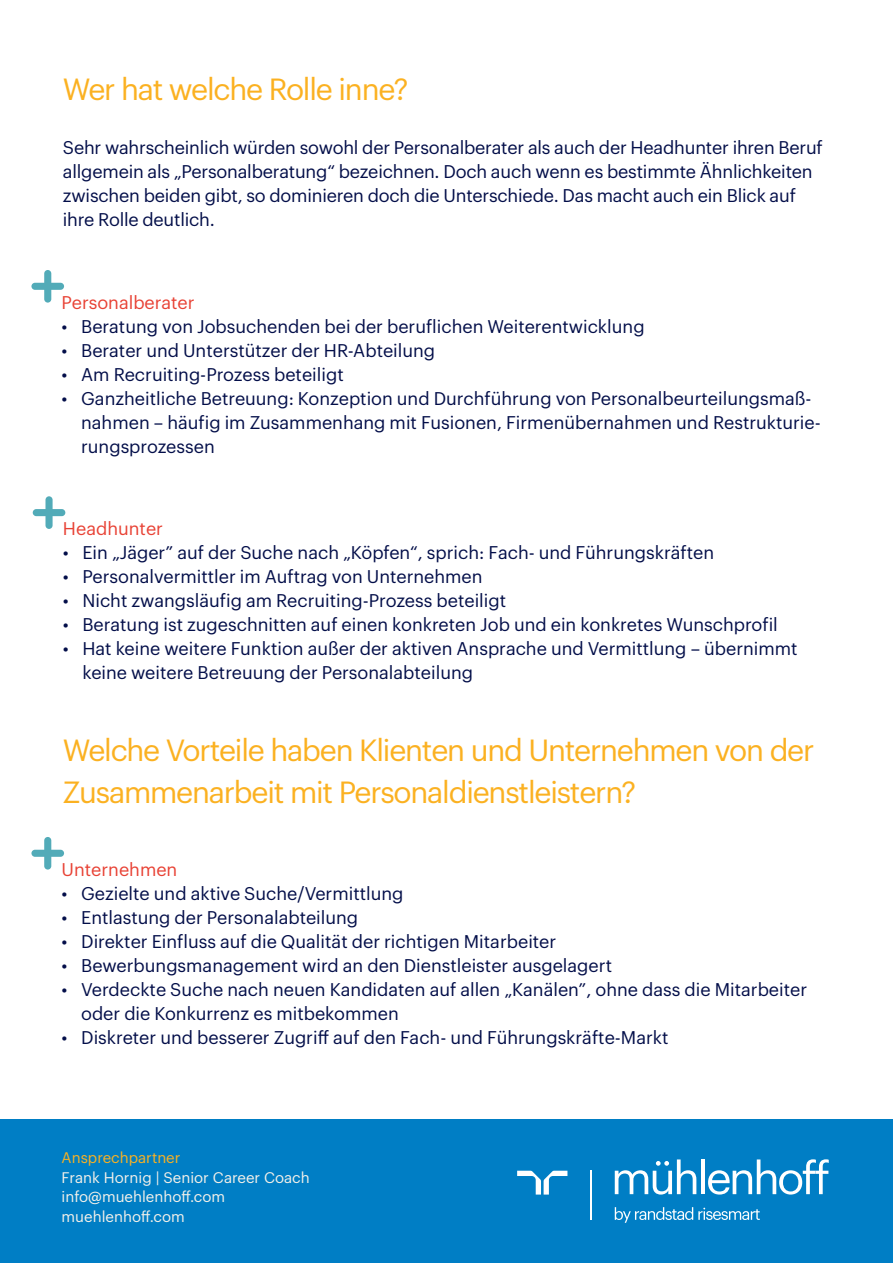
<style>
.page{position:relative;width:893px;height:1263px;background:#fff}
.page>*{position:absolute;margin:0;border:0;box-sizing:border-box;transform-origin:0 0}
.t1{font:30px/42px "Graphik LCG";letter-spacing:-.04em;color:#fbb121}
.t2{font:18px/24px "Graphik LCG";color:#030e49}
.t3{font:18px "Graphik LCG";color:#e84235}
.t4{font:15px/19.5px "Graphik LCG";color:#f4f1ea}
.t5{font:15px "Graphik LCG";color:#fbb121}
</style>
<div class="page">
<div style="left:0;top:1119px;width:893px;height:144px;background:#007ec5"></div>
<svg style="left:517px;top:1171px;width:50px;height:23px"></svg>
<svg style="left:615px;top:1159px;width:81px;height:35px"></svg>
<hr style="left:701px;top:1159px;width:4px;height:35px;background:#fff">
<svg style="left:708px;top:1159px;width:121px;height:35px"></svg>
<hr style="left:590px;top:1171px;width:1px;height:49px;background:#fff">
<svg style="left:615px;top:1207px;width:145px;height:16px"></svg>
<svg style="left:31px;top:270px;width:33px;height:33px"></svg>
<svg style="left:31px;top:837px;width:33px;height:32px"></svg>
<svg style="left:33px;top:496px;width:32px;height:33px"></svg>
<h1 class="t1" style="left:63px;top:66px;width:347px">Wer hat welche Rolle inne?</h1>
<p class="t2" style="left:63px;top:134px;width:761px">Sehr wahrscheinlich würden sowohl der Personalberater als auch der Headhunter ihren Beruf allgemein als „Personalberatung“ bezeichnen. Doch auch wenn es bestimmte Ähnlichkeiten zwischen beiden gibt, so dominieren doch die Unterschiede. Das macht auch ein Blick auf ihre Rolle deutlich.</p>
<p class="t3" style="left:62px;top:289px;width:134px">Personalberater</p>
<p class="t2" style="left:62px;top:313px;width:584px">• Beratung von Jobsuchenden bei der beruflichen Weiterentwicklung</p>
<p class="t2" style="left:62px;top:337px;width:375px">• Berater und Unterstützer der HR-Abteilung</p>
<p class="t2" style="left:62px;top:361px;width:284px">• Am Recruiting-Prozess beteiligt</p>
<p class="t2" style="left:81px;top:385px;width:741px;text-indent:-19px">• Ganzheitliche Betreuung: Konzeption und Durchführung von Personalbeurteilungsmaß&shy;nahmen – häufig im Zusammenhang mit Fusionen, Firmenübernahmen und Restrukturie&shy;rungsprozessen</p>
<p class="t3" style="left:63px;top:515px;width:102px">Headhunter</p>
<p class="t2" style="left:63px;top:539px;width:653px">• Ein „Jäger” auf der Suche nach „Köpfen“, sprich: Fach- und Führungskräften</p>
<p class="t2" style="left:63px;top:563px;width:421px">• Personalvermittler im Auftrag von Unternehmen</p>
<p class="t2" style="left:63px;top:587px;width:445px">• Nicht zwangsläufig am Recruiting-Prozess beteiligt</p>
<p class="t2" style="left:63px;top:611px;width:716px">• Beratung ist zugeschnitten auf einen konkreten Job und ein konkretes Wunschprofil</p>
<p class="t2" style="left:82px;top:635px;width:717px;text-indent:-19px">• Hat keine weitere Funktion außer der aktiven Ansprache und Vermittlung – übernimmt keine weitere Betreuung der Personalabteilung</p>
<h1 class="t1" style="left:63px;top:727px;width:753px">Welche Vorteile haben Klienten und Unternehmen von der<br>Zusammenarbeit mit Personaldienstleistern?</h1>
<p class="t3" style="left:62px;top:855px;width:117px">Unternehmen</p>
<p class="t2" style="left:62px;top:879px;width:343px">• Gezielte und aktive Suche/Vermittlung</p>
<p class="t2" style="left:62px;top:903px;width:298px">• Entlastung der Personalabteilung</p>
<p class="t2" style="left:62px;top:927px;width:496px">• Direkter Einfluss auf die Qualität der richtigen Mitarbeiter</p>
<p class="t2" style="left:62px;top:951px;width:552px">• Bewerbungsmanagement wird an den Dienstleister ausgelagert</p>
<p class="t2" style="left:81px;top:975px;width:727px;text-indent:-19px">• Verdeckte Suche nach neuen Kandidaten auf allen „Kanälen”, ohne dass die Mitarbeiter oder die Konkurrenz es mitbekommen</p>
<p class="t2" style="left:62px;top:1023px;width:608px">• Diskreter und besserer Zugriff auf den Fach- und Führungskräfte-Markt</p>
<p class="t5" style="left:62px;top:1146px;width:120px">Ansprechpartner</p>
<p class="t4" style="left:62px;top:1166px;width:250px">Frank Hornig | Senior Career Coach info@muehlenhoff.com muehlenhoff.com</p>
</div>
